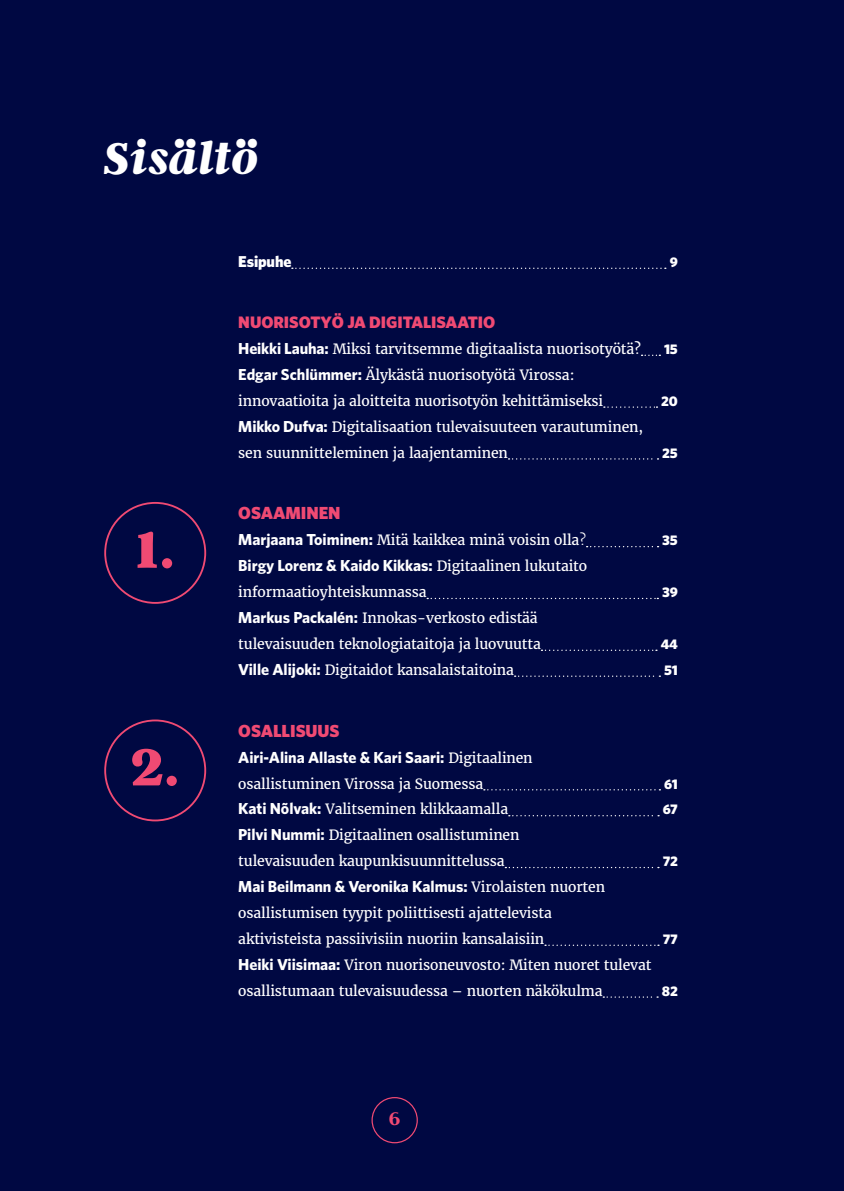
<style>
.page{position:relative;width:844px;height:1191px;background:#fff}
.page>*{position:absolute;margin:0;border:0;box-sizing:border-box;transform-origin:0 0}
.t1{font:57.57px "Argent CF Super";color:#f04a73}
.t2{font:italic 800 49px "Argent CF";letter-spacing:-.01em;color:#fff}
.t3{font:700 20.12px "Argent CF";color:#f04a73}
.t4{font:900 17.5px "Whitney";letter-spacing:-.005em;color:#f04a73}
.t5{font:900 16.62px "Whitney";letter-spacing:-.005em;color:#f04a73}
.t6{font:700 15.92px "Whitney";letter-spacing:-.005em;color:#fff}
.t7{font:900 15.75px "Whitney";letter-spacing:-.01em;color:#fff}
.t8{font:14px/25.9px "Merriweather";letter-spacing:-.01em;color:#fff}
.t9{font:900 14px "Whitney";letter-spacing:-.01em;color:#fff}
.s1{font-family:"Whitney";font-weight:700;font-size:15.92px}
.s2{font-weight:300}
.s3{font-family:"Merriweather";font-weight:400;font-size:14px}
</style>
<div class="page">
<div style="left:0;top:0;width:843px;height:1191px;background:#000842"></div>
<div style="left:104px;top:502px;width:102px;height:102px;border:2px solid #f04a73;border-radius:50%"></div>
<div style="left:104px;top:719px;width:102px;height:102px;border:2px solid #f04a73;border-radius:50%"></div>
<svg style="left:292px;top:268px;width:373px;height:1px"></svg>
<svg style="left:641px;top:355px;width:19px;height:1px"></svg>
<svg style="left:603px;top:406px;width:54px;height:2px"></svg>
<svg style="left:508px;top:458px;width:150px;height:1px"></svg>
<svg style="left:586px;top:546px;width:72px;height:1px"></svg>
<svg style="left:427px;top:598px;width:231px;height:1px"></svg>
<svg style="left:541px;top:649px;width:115px;height:2px"></svg>
<svg style="left:514px;top:675px;width:146px;height:2px"></svg>
<svg style="left:483px;top:789px;width:177px;height:1px"></svg>
<svg style="left:508px;top:815px;width:151px;height:1px"></svg>
<svg style="left:505px;top:867px;width:153px;height:1px"></svg>
<svg style="left:545px;top:944px;width:113px;height:2px"></svg>
<svg style="left:603px;top:996px;width:55px;height:1px"></svg>
<div style="left:371px;top:1097px;width:47px;height:46px;border:1px solid #f04a73;border-radius:50%"></div>
<h2 class="t2" style="left:104px;top:132px;width:156px">Sisältö</h2>
<p class="t7" style="left:238px;top:252px;width:55px">Esipuhe</p>
<p class="t9" style="left:669px;top:253px;width:10px">9</p>
<p class="t5" style="left:238px;top:312px;width:258px">NUORISOTYÖ JA DIGITALISAATIO</p>
<p class="t8" style="left:238px;top:336px;width:404px"><span class="s1">Heikki Lauha:</span> Miksi tarvitsemme digitaalista nuorisotyötä?</p>
<p class="t9" style="left:664px;top:340px;width:15px">15</p>
<p class="t8" style="left:238px;top:362px;width:366px"><span class="s1">Edgar Schlümmer:</span> Älykästä nuorisotyötä Virossa: innovaatioita ja aloitteita nuorisotyön kehittämiseksi</p>
<p class="t9" style="left:661px;top:392px;width:18px">20</p>
<h1 class="t1" style="left:136px;top:518px;width:41px">1.</h1>
<h1 class="t1" style="left:131px;top:735px;width:50px">2.</h1>
<p class="t8" style="left:238px;top:414px;width:406px"><span class="s1">Mikko Dufva:</span> Digitalisaation tulevaisuuteen varautuminen, sen suunnitteleminen ja laajentaminen</p>
<p class="t9" style="left:662px;top:444px;width:17px">25</p>
<p class="t4" style="left:238px;top:502px;width:104px">OSAAMINEN</p>
<p class="t8" style="left:238px;top:527px;width:349px"><span class="s1">Marjaana Toiminen:</span> Mitä kaikkea minä voisin olla<span class="s2">?</span></p>
<p class="t9" style="left:662px;top:532px;width:17px">35</p>
<p class="t6" style="left:238px;top:556px;width:350px">Birgy Lorenz &amp; Kaido Kikkas: <span class="s3">Digitaalinen lukutaito</span></p>
<p class="t8" style="left:238px;top:579px;width:190px">informaatioyhteiskunnassa</p>
<p class="t9" style="left:662px;top:584px;width:17px">39</p>
<p class="t8" style="left:238px;top:605px;width:304px"><span class="s1">Markus Packalén:</span> Innokas-verkosto edistää tulevaisuuden teknologiataitoja ja luovuutta</p>
<p class="t9" style="left:660px;top:635px;width:19px">44</p>
<p class="t8" style="left:238px;top:657px;width:277px"><span class="s1">Ville Alijoki:</span> Digitaidot kansalaistaitoina</p>
<p class="t9" style="left:664px;top:661px;width:15px">51</p>
<p class="t4" style="left:238px;top:720px;width:103px">OSALLISUUS</p>
<p class="t6" style="left:238px;top:747px;width:296px">Airi-Alina Allaste &amp; Kari Saari: <span class="s3">Digitaalinen</span></p>
<p class="t8" style="left:238px;top:770px;width:246px">osallistuminen Virossa ja Suomessa</p>
<p class="t9" style="left:664px;top:775px;width:15px">61</p>
<p class="t8" style="left:238px;top:796px;width:271px"><span class="s1">Kati Nõlvak:</span> Valitseminen klikkaamalla</p>
<p class="t9" style="left:662px;top:801px;width:17px">67</p>
<p class="t8" style="left:238px;top:822px;width:282px"><span class="s1">Pilvi Nummi:</span> Digitaalinen osallistuminen tulevaisuuden kaupunkisuunnittelussa</p>
<p class="t9" style="left:662px;top:853px;width:17px">72</p>
<p class="t6" style="left:238px;top:877px;width:368px">Mai Beilmann &amp; Veronika Kalmus: <span class="s3">Virolaisten nuorten</span></p>
<p class="t8" style="left:238px;top:900px;width:315px">osallistumisen tyypit poliittisesti ajattelevista aktivisteista passiivisiin nuoriin kansalaisiin</p>
<p class="t8" style="left:238px;top:952px;width:414px"><span class="s1">Heiki Viisimaa:</span> Viron nuorisoneuvosto: Miten nuoret tulevat osallistumaan tulevaisuudessa – nuorten näkökulma</p>
<p class="t9" style="left:662px;top:930px;width:17px">77</p>
<p class="t9" style="left:661px;top:982px;width:18px">82</p>
<h3 class="t3" style="left:389px;top:1108px;width:13px">6</h3>
</div>
